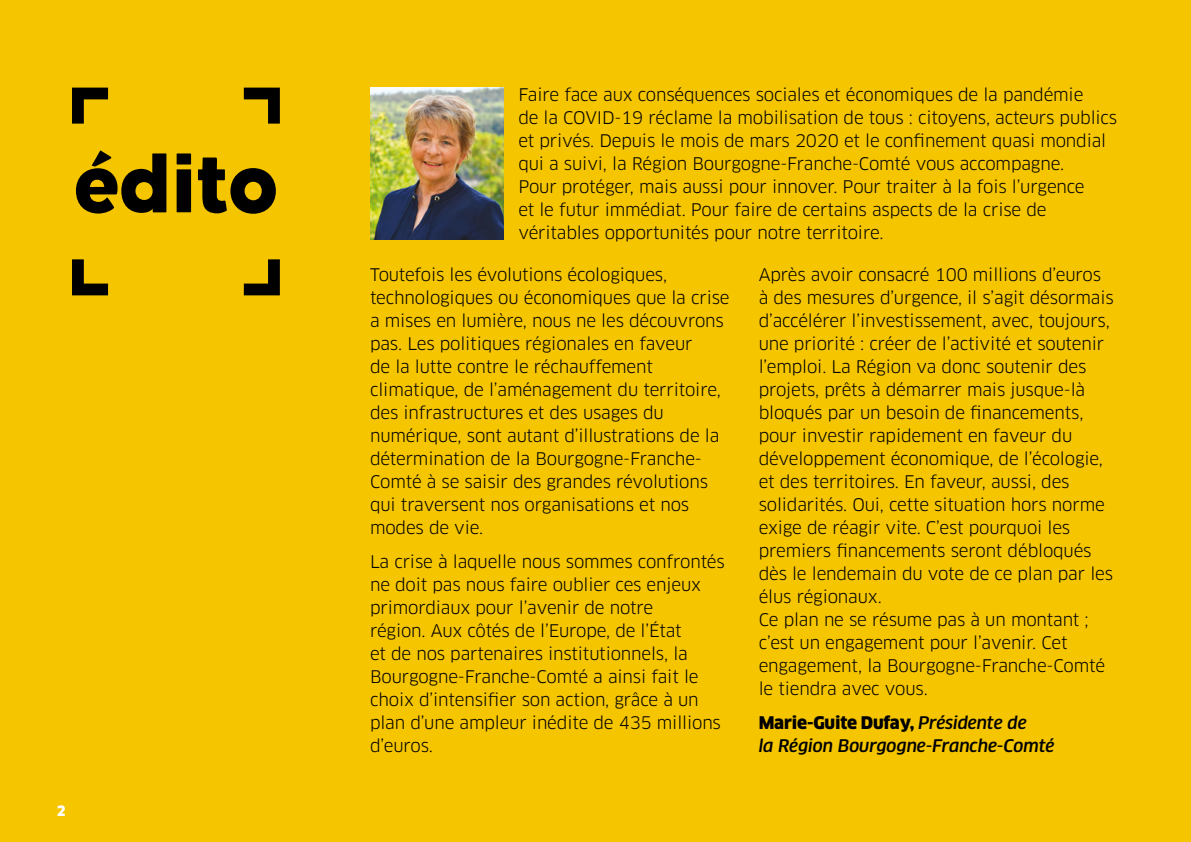
<style>
.page{position:relative;width:1191px;height:842px;background:#f5c500}
.page>*{position:absolute;margin:0;border:0;box-sizing:border-box;transform-origin:0 0}
.t1{font:85px "Eagle";color:#000}
.t2{font:17px/23px "Clan Pro";letter-spacing:-.01em;color:#000}
.t3{font:italic 500 17px/23px "Clan Pro";letter-spacing:-.01em;color:#000}
.t4{font:900 14px "Clan Pro";color:#fff}
.s1{font-weight:900;font-style:normal}
</style>
<div class="page">
<img style="left:370px;top:88px;width:133px;height:152px">
<svg style="left:244px;top:88px;width:36px;height:36px"></svg>
<svg style="left:72px;top:88px;width:36px;height:36px"></svg>
<svg style="left:72px;top:259px;width:36px;height:36px"></svg>
<svg style="left:244px;top:259px;width:36px;height:36px"></svg>
<h1 class="t1" style="left:73px;top:135px;width:207px">édito</h1>
<p class="t4" style="left:57px;top:803px;width:10px">2</p>
<p class="t2" style="left:518px;top:83px;width:600px">Faire face aux conséquences sociales et économiques de la pandémie<br>de la COVID-19 réclame la mobilisation de tous : citoyens, acteurs publics et privés. Depuis le mois de mars 2020 et le confinement quasi mondial qui a suivi, la Région Bourgogne-Franche-Comté vous accompagne.<br>Pour protéger, mais aussi pour innover. Pour traiter à la fois l’urgence<br>et le futur immédiat. Pour faire de certains aspects de la crise de véritables opportunités pour notre territoire.</p>
<p class="t2" style="left:370px;top:263px;width:361px">Toutefois les évolutions écologiques, technologiques ou économiques que la crise a mises en lumière, nous ne les découvrons pas. Les politiques régionales en faveur<br>de la lutte contre le réchauffement climatique, de l’aménagement du territoire, des infrastructures et des usages du numérique, sont autant d’illustrations de la détermination de la Bourgogne-Franche-Comté à se saisir des grandes révolutions qui traversent nos organisations et nos modes de vie.</p>
<p class="t2" style="left:370px;top:551px;width:356px">La crise à laquelle nous sommes confrontés ne doit pas nous faire oublier ces enjeux primordiaux pour l’avenir de notre<br>région. Aux côtés de l’Europe, de l’État<br>et de nos partenaires institutionnels, la Bourgogne-Franche-Comté a ainsi fait le choix d’intensifier son action, grâce à un plan d’une ampleur inédite de 435 millions d’euros.</p>
<p class="t2" style="left:758px;top:263px;width:356px">Après avoir consacré 100 millions d’euros à des mesures d’urgence, il s’agit désormais d’accélérer l’investissement, avec, toujours, une priorité : créer de l’activité et soutenir l’emploi. La Région va donc soutenir des projets, prêts à démarrer mais jusque-là bloqués par un besoin de financements, pour investir rapidement en faveur du développement économique, de l’écologie, et des territoires. En faveur, aussi, des solidarités. Oui, cette situation hors norme exige de réagir vite. C’est pourquoi les premiers financements seront débloqués dès le lendemain du vote de ce plan par les élus régionaux.<br>Ce plan ne se résume pas à un montant ; c’est un engagement pour l’avenir. Cet engagement, la Bourgogne-Franche-Comté le tiendra avec vous.</p>
<p class="t3" style="left:758px;top:712px;width:297px"><span class="s1">Marie-Guite Dufay,</span> Présidente de<br>la Région Bourgogne-Franche-Comté</p>
</div>
